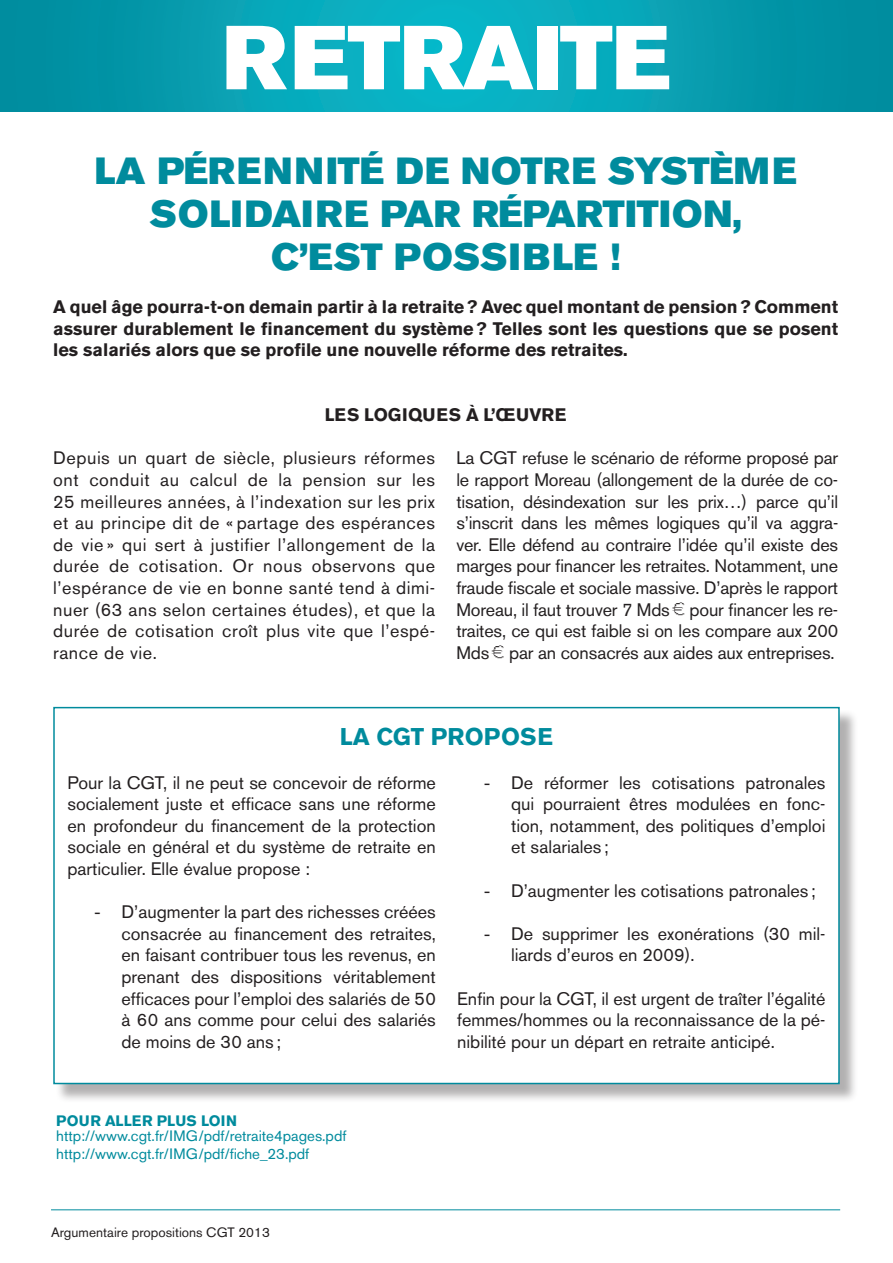
<style>
.page{position:relative;width:893px;height:1263px;background:#fff}
.page>*{position:absolute;margin:0;border:0;box-sizing:border-box;transform-origin:0 0}
.t1{font:89.7px "Akzidenz Grotesk BE Super";letter-spacing:-.005em;color:#fff}
.t2{font:37.5px/43.2px "Akzidenz Grotesk BE Super";letter-spacing:.01em;color:#008b9d;text-align:center}
.t3{font:700 24px "Akzidenz Grotesk BE";color:#008b9d}
.t4{font:18px/21.6px "Akzidenz Grotesk BE";color:#231f20;text-align:justify}
.t5{font:700 18px/21.6px "Akzidenz Grotesk BE";color:#231f20;text-align:justify}
.t6{font:700 18px "Akzidenz Grotesk BE";letter-spacing:.04em;color:#231f20}
.t7{font:15px/18px "Akzidenz Grotesk BE";color:#008b9d}
.t8{font:700 15px "Akzidenz Grotesk BE";letter-spacing:.02em;color:#008b9d}
.t9{font:13.5px "Akzidenz Grotesk BE";color:#231f20}
.s1{font-family:"Euro Collection"}
.s2{font-family:"Arial"}
</style>
<div class="page">
<hr style="left:51px;top:1209px;width:789px;height:1px;background:#008b9d">
<svg style="left:0;top:0;width:892px;height:111px;background:#05a1b3"></svg>
<hr style="left:892px;top:0;width:1px;height:111px;background:#008d9f">
<div style="left:56px;top:709px;width:802px;height:394px;background:#231f20;opacity:.35"></div>
<div style="left:54px;top:708px;width:785px;height:375px;background:#fff"></div>
<div style="left:53px;top:707px;width:787px;height:377px;border:2px solid #008b9d"></div>
<h1 class="t1" style="left:223px;top:6px;width:449px">RETRAITE</h1>
<h2 class="t2" style="left:95px;top:149px;width:703px">LA PÉRENNITÉ DE NOTRE SYSTÈME<br>SOLIDAIRE PAR RÉPARTITION,<br>C’EST POSSIBLE !</h2>
<p class="t5" style="left:53px;top:296px;width:786px">A quel âge pourra-t-on demain partir à la retraite? Avec quel montant de pension? Comment assurer durablement le financement du système? Telles sont les questions que se posent les salariés alors que se profile une nouvelle réforme des retraites.</p>
<p class="t6" style="left:325px;top:405px;width:243px">Les logi ques à l’œuvre</p>
<p class="t4" style="left:53px;top:447px;width:383px">Depuis un quart de siècle, plusieurs réformes ont conduit au calcul de la pension sur les 25 meilleures années, à l’indexation sur les prix et au principe dit de « partage des espérances de vie » qui sert à justifier l’allongement de la durée de cotisation. Or nous observons que l’espérance de vie en bonne santé tend à dimi&shy;nuer (63 ans selon certaines études), et que la durée de cotisation croît plus vite que l’espé&shy;rance de vie.</p>
<p class="t4" style="left:456px;top:447px;width:383px">La CGT refuse le scénario de réforme proposé par le rapport Moreau (allongement de la durée de co&shy;tisation, désindexation sur les prix…) parce qu’il s’inscrit dans les mêmes logiques qu’il va aggra&shy;ver. Elle défend au contraire l’idée qu’il existe des marges pour financer les retraites. Notamment, une fraude fiscale et sociale massive. D’après le rapport Moreau, il faut trouver 7 Mds<span class="s1">e</span> pour financer les re&shy;traites, ce qui est faible si on les compare aux 200<br>Mds<span class="s1">e</span> par an consacrés aux aides aux entreprises.</p>
<h3 class="t3" style="left:340px;top:723px;width:215px">La CGT propos e</h3>
<p class="t4" style="left:68px;top:771px;width:370px">Pour la CGT, il ne peut se concevoir de réforme socialement juste et efficace sans une réforme en profondeur du financement de la protection sociale en général et du système de retraite en particulier. Elle évalue propose :</p>
<p class="t4" style="left:122px;top:901px;width:316px;text-indent:-27px"><span class="s2">-</span> D’augmenter la part des richesses créées consacrée au financement des retraites, en faisant contribuer tous les revenus, en prenant des dispositions véritablement efficaces pour l’emploi des salariés de 50 à 60 ans comme pour celui des salariés de moins de 30 ans ;</p>
<p class="t4" style="left:511px;top:771px;width:316px;text-indent:-27px"><span class="s2">-</span> De réformer les cotisations patronales qui pourraient êtres modulées en fonc&shy;tion, notamment, des politiques d’emploi et salariales ;</p>
<p class="t4" style="left:484px;top:879px;width:333px"><span class="s2">-</span> D’augmenter les cotisations patronales ;</p>
<p class="t4" style="left:511px;top:923px;width:316px;text-indent:-27px"><span class="s2">-</span> De supprimer les exonérations (30 mil&shy;liards d’euros en 2009).</p>
<p class="t4" style="left:457px;top:987px;width:370px">Enfin pour la CGT, il est urgent de traîter l’égalité femmes/hommes ou la reconnaissance de la pé&shy;nibilité pour un départ en retraite anticipé.</p>
<p class="t8" style="left:56px;top:1112px;width:182px">Pour aller plus loin</p>
<p class="t7" style="left:56px;top:1126px;width:292px">http://www.cgt.fr/IMG/pdf/retraite4pages.pdf http://www.cgt.fr/IMG/pdf/fiche_23.pdf</p>
<p class="t9" style="left:51px;top:1224px;width:220px">Argumentaire propositions CGT 2013</p>
</div>
